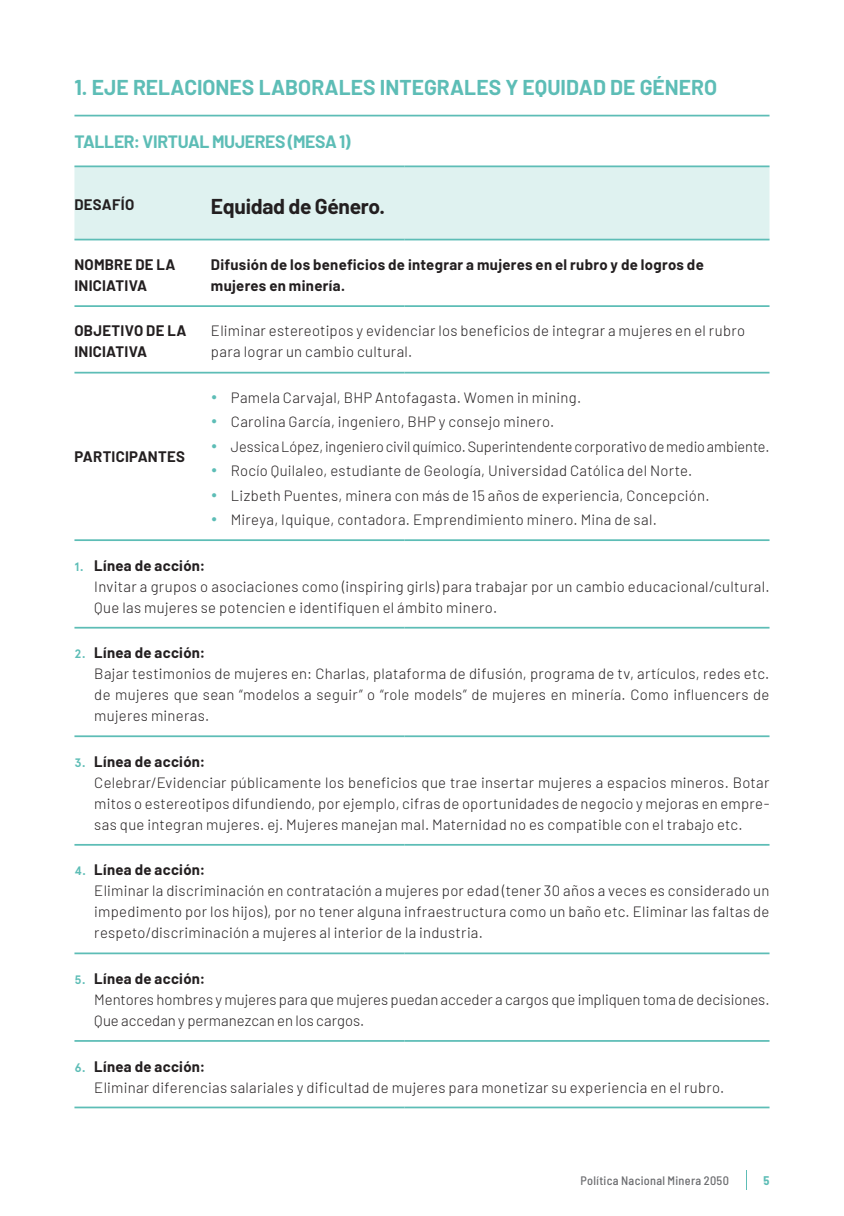
<style>
.page{position:relative;width:844px;height:1216px;background:#fff}
.page>*{position:absolute;margin:0;border:0;box-sizing:border-box;transform-origin:0 0}
.Cuerpo{font:700 21px "Barlow";color:#5dbdb6}
.Cuerpo-2{font:700 21px "Barlow";letter-spacing:-.015em;color:#231f20}
.Cuerpo-3{font:700 17.5px "Barlow";letter-spacing:-.02em;color:#5dbdb6}
.Cuerpo-4{font:300 14.88px/21px "Barlow";letter-spacing:.02em;color:#231f20}
.Cuerpo-5{font:300 14.88px/21px "Barlow";color:#231f20}
.Cuerpo-6{font:700 14.88px/21px "Barlow";letter-spacing:.02em;color:#231f20}
.t1{font:500 semi-condensed 12.25px "Barlow";letter-spacing:.025em;color:#6c6d70}
.t2{font:700 semi-condensed 12.25px "Barlow";color:#5dbdb6}
.s1{font-family:"Apercu";font-weight:700;font-size:17.5px;color:#5dbdb6}
.s2{font-family:"Apercu";font-weight:700;font-size:12.25px;color:#5dbdb6}
.s3{font-weight:700}
</style>
<div class="page">
<hr style="left:74px;top:115px;width:695px;height:1px;background:#5dbdb6">
<div style="left:74px;top:167px;width:695px;height:72px;background:#dff2f0"></div>
<hr style="left:74px;top:165px;width:137px;height:2px;background:#5dbdb6">
<hr style="left:211px;top:165px;width:193px;height:2px;background:#5dbdb6">
<hr style="left:404px;top:165px;width:365px;height:2px;background:#5dbdb6">
<hr style="left:74px;top:239px;width:137px;height:1px;background:#5dbdb6">
<hr style="left:211px;top:239px;width:193px;height:1px;background:#5dbdb6">
<hr style="left:404px;top:239px;width:365px;height:1px;background:#5dbdb6">
<hr style="left:74px;top:305px;width:137px;height:2px;background:#5dbdb6">
<hr style="left:211px;top:305px;width:193px;height:2px;background:#5dbdb6">
<hr style="left:404px;top:305px;width:365px;height:2px;background:#5dbdb6">
<hr style="left:74px;top:372px;width:137px;height:1px;background:#5dbdb6">
<hr style="left:211px;top:372px;width:193px;height:1px;background:#5dbdb6">
<hr style="left:404px;top:372px;width:365px;height:1px;background:#5dbdb6">
<hr style="left:74px;top:539px;width:137px;height:2px;background:#5dbdb6">
<hr style="left:211px;top:539px;width:193px;height:2px;background:#5dbdb6">
<hr style="left:404px;top:539px;width:365px;height:2px;background:#5dbdb6">
<hr style="left:74px;top:627px;width:137px;height:1px;background:#5dbdb6">
<hr style="left:211px;top:627px;width:193px;height:1px;background:#5dbdb6">
<hr style="left:404px;top:627px;width:365px;height:1px;background:#5dbdb6">
<hr style="left:74px;top:735px;width:137px;height:2px;background:#5dbdb6">
<hr style="left:211px;top:735px;width:193px;height:2px;background:#5dbdb6">
<hr style="left:404px;top:735px;width:365px;height:2px;background:#5dbdb6">
<hr style="left:74px;top:844px;width:137px;height:1px;background:#5dbdb6">
<hr style="left:211px;top:844px;width:193px;height:1px;background:#5dbdb6">
<hr style="left:404px;top:844px;width:365px;height:1px;background:#5dbdb6">
<hr style="left:74px;top:952px;width:137px;height:2px;background:#5dbdb6">
<hr style="left:211px;top:952px;width:193px;height:2px;background:#5dbdb6">
<hr style="left:404px;top:952px;width:365px;height:2px;background:#5dbdb6">
<hr style="left:74px;top:1040px;width:137px;height:1px;background:#5dbdb6">
<hr style="left:211px;top:1040px;width:193px;height:1px;background:#5dbdb6">
<hr style="left:404px;top:1040px;width:365px;height:1px;background:#5dbdb6">
<hr style="left:74px;top:1106px;width:137px;height:2px;background:#5dbdb6">
<hr style="left:211px;top:1106px;width:193px;height:2px;background:#5dbdb6">
<hr style="left:404px;top:1106px;width:365px;height:2px;background:#5dbdb6">
<p class="Cuerpo" style="left:74px;top:72px;width:644px">1. EJE RELACIONES LABORALES INTEGRALES Y EQUIDAD DE GÉNERO</p>
<p class="Cuerpo-3" style="left:74px;top:129px;width:277px">TALLER: VIRTUAL MUJERES (MESA 1)</p>
<p class="Cuerpo-6" style="left:74px;top:193px;width:61px">DESAFÍO</p>
<p class="Cuerpo-2" style="left:211px;top:190px;width:176px">Equidad de Género.</p>
<p class="Cuerpo-6" style="left:74px;top:252px;width:102px">NOMBRE DE LA<br>INICIATIVA</p>
<p class="Cuerpo-6" style="left:211px;top:252px;width:494px">Difusión de los beneficios de integrar a mujeres en el rubro y de logros de mujeres en minería.</p>
<p class="Cuerpo-6" style="left:74px;top:319px;width:113px">OBJETIVO DE LA<br>INICIATIVA</p>
<p class="Cuerpo-4" style="left:211px;top:319px;width:535px">Eliminar estereotipos y evidenciar los beneficios de integrar a mujeres en el rubro para lograr un cambio cultural.</p>
<p class="Cuerpo-4" style="left:211px;top:386px;width:372px"><span class="s1">•</span> Pamela Carvajal, BHP Antofagasta. Women in mining.</p>
<p class="Cuerpo-4" style="left:211px;top:410px;width:345px"><span class="s1">•</span> Carolina García, ingeniero, BHP y consejo minero.</p>
<p class="Cuerpo-5" style="left:211px;top:435px;width:560px"><span class="s1">•</span> Jessica López, ingeniero civil químico. Superintendente corporativo de medio ambiente.</p>
<p class="Cuerpo-4" style="left:211px;top:459px;width:483px"><span class="s1">•</span> Rocío Quilaleo, estudiante de Geología, Universidad Católica del Norte.</p>
<p class="Cuerpo-4" style="left:211px;top:484px;width:500px"><span class="s1">•</span> Lizbeth Puentes, minera con más de 15 años de experiencia, Concepción.</p>
<p class="Cuerpo-4" style="left:211px;top:508px;width:447px"><span class="s1">•</span> Mireya, Iquique, contadora. Emprendimiento minero. Mina de sal.</p>
<p class="Cuerpo-4" style="left:94px;top:554px;width:676px;text-indent:-20px"><span class="s2">1.</span> <span class="s3">Línea de acción:<br></span>Invitar a grupos o asociaciones como (inspiring girls) para trabajar por un cambio educacional/cultural.<br>Que las mujeres se potencien e identifiquen el ámbito minero.</p>
<p class="Cuerpo-4" style="left:94px;top:641px;width:676px;text-indent:-20px"><span class="s2">2.</span> <span class="s3">Línea de acción:<br></span>Bajar testimonios de mujeres en: Charlas, plataforma de difusión, programa de tv, artículos, redes etc. de mujeres que sean “modelos a seguir” o “role models” de mujeres en minería. Como influencers de mujeres mineras.</p>
<p class="Cuerpo-4" style="left:94px;top:750px;width:676px;text-indent:-20px"><span class="s2">3.</span> <span class="s3">Línea de acción:<br></span>Celebrar/Evidenciar públicamente los beneficios que trae insertar mujeres a espacios mineros. Botar mitos o estereotipos difundiendo, por ejemplo, cifras de oportunidades de negocio y mejoras en empre&shy;sas que integran mujeres. ej. Mujeres manejan mal. Maternidad no es compatible con el trabajo etc.</p>
<p class="Cuerpo-4" style="left:94px;top:858px;width:676px;text-indent:-20px"><span class="s2">4.</span> <span class="s3">Línea de acción:<br></span>Eliminar la discriminación en contratación a mujeres por edad (tener 30 años a veces es considerado un impedimento por los hijos), por no tener alguna infraestructura como un baño etc. Eliminar las faltas de respeto/discriminación a mujeres al interior de la industria.</p>
<p class="Cuerpo-5" style="left:94px;top:967px;width:676px;text-indent:-20px"><span class="s2">5.</span> <span class="s3">Línea de acción:<br></span>Mentores hombres y mujeres para que mujeres puedan acceder a cargos que impliquen toma de decisiones.<br>Que accedan y permanezcan en los cargos.</p>
<p class="Cuerpo-4" style="left:94px;top:1054px;width:631px;text-indent:-20px"><span class="s2">6.</span> <span class="s3">Línea de acción:<br></span>Eliminar diferencias salariales y dificultad de mujeres para monetizar su experiencia en el rubro.</p>
<p class="Cuerpo-6" style="left:74px;top:445px;width:112px">PARTICIPANTES</p>
<p class="t1" style="left:580px;top:1171px;width:150px">Política Nacional Minera 2050</p>
<p class="t2" style="left:763px;top:1171px;width:7px">5</p>
</div>
